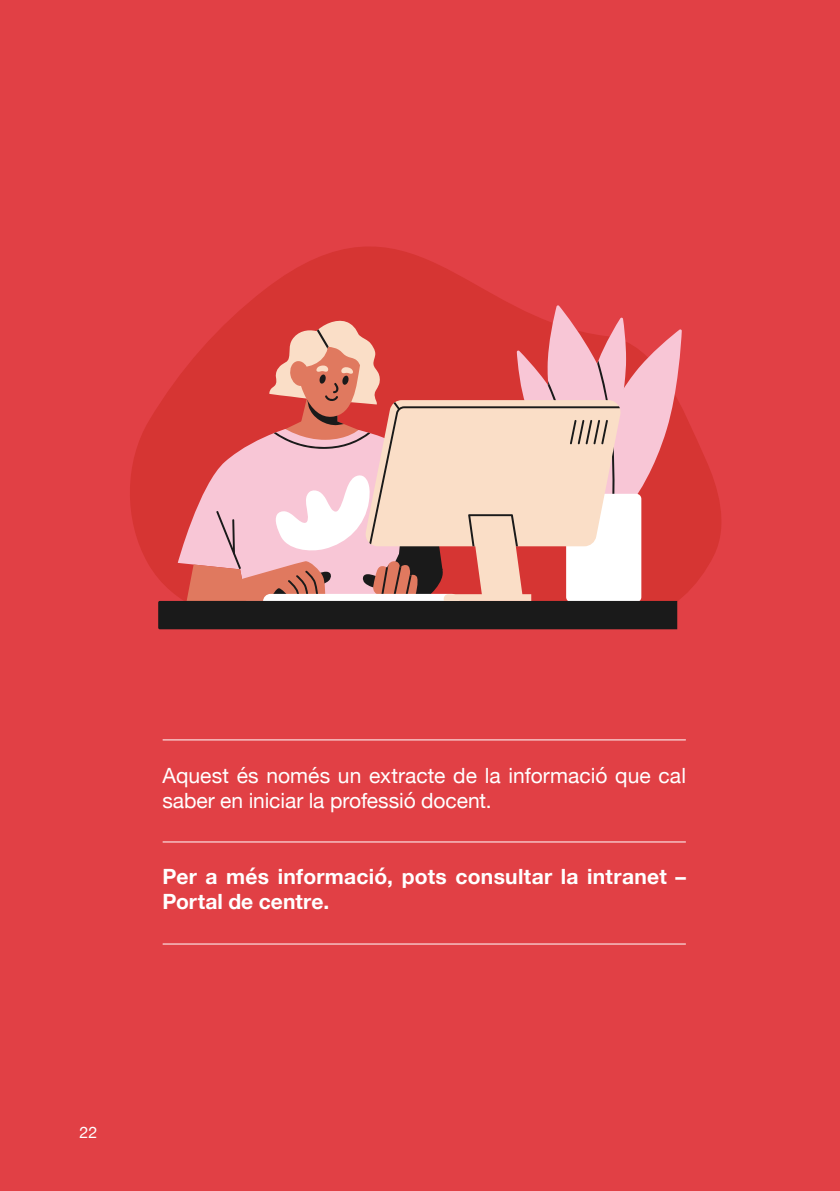
<style>
.page{position:relative;width:840px;height:1191px;background:#fff}
.page>*{position:absolute;margin:0;border:0;box-sizing:border-box;transform-origin:0 0}
.Cos{font:21px/25.2px "Helvetica Neue";color:#fff}
.Cos-2{font:700 21px/25.2px "Helvetica Neue";letter-spacing:.015em;color:#fff}
.Notes{font:16px "Helvetica Neue";color:#fff}
</style>
<div class="page">
<div style="left:0;top:0;width:839px;height:1191px;background:#e14045"></div>
<svg style="left:130px;top:247px;width:591px;height:351px"></svg>
<svg style="left:158px;top:305px;width:523px;height:324px;background:#d38682"></svg>
<hr style="left:163px;top:739px;width:522px;height:1px;background:#fff">
<hr style="left:163px;top:841px;width:522px;height:1px;background:#fff">
<hr style="left:163px;top:943px;width:522px;height:1px;background:#fff">
<p class="Cos" style="left:162px;top:764px;width:524px">Aquest és només un extracte de la informació que cal saber en iniciar la professió docent.</p>
<p class="Cos-2" style="left:162px;top:864px;width:524px">Per a més informació, pots consultar la intranet –<br>Portal de centre.</p>
<p class="Notes" style="left:79px;top:1121px;width:19px">22</p>
</div>
